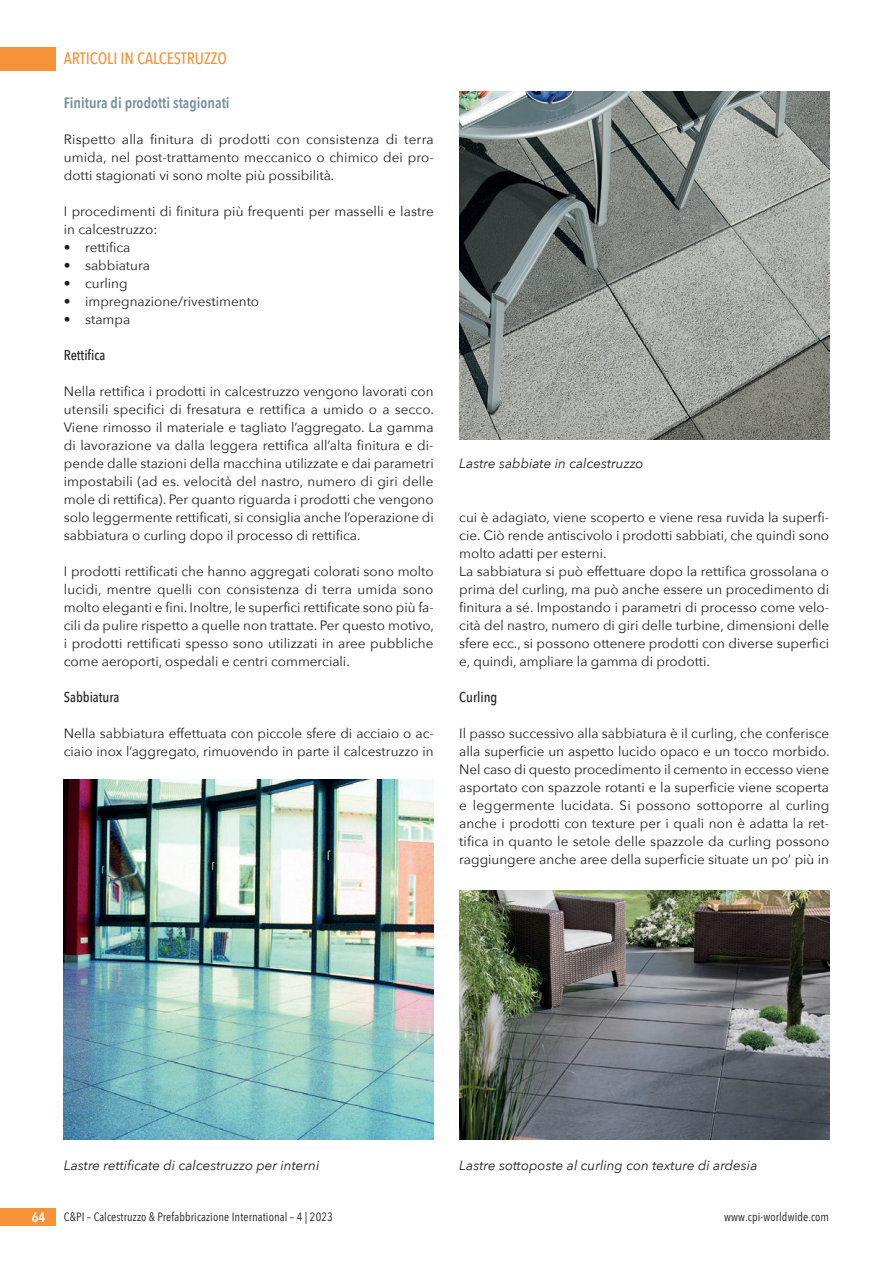
<style>
.page{position:relative;width:893px;height:1263px;background:#fff}
.page>*{position:absolute;margin:0;border:0;box-sizing:border-box;transform-origin:0 0}
.t1{font:500 16.5px "Avenir Next Condensed";color:#f69238}
.t2{font:600 15px "Avenir Next Condensed";color:#73909f}
.t3{font:500 14.25px "Avenir Next Condensed";color:#231f20}
.t4{font:13.5px/18px "Avenir Next";color:#231f20;text-align:justify}
.t5{font:italic 13.5px "Avenir Next";color:#231f20}
.t6{font:600 13.5px "Avenir Next Condensed";color:#fff}
.t7{font:12px "Avenir Next Condensed";letter-spacing:.01em;color:#231f20}
</style>
<div class="page">
<div style="left:0;top:47px;width:55px;height:23px;background:#f69238"></div>
<div style="left:0;top:1208px;width:55px;height:18px;background:#f69238"></div>
<img style="left:64px;top:780px;width:370px;height:359px">
<img style="left:459px;top:91px;width:370px;height:348px">
<img style="left:459px;top:890px;width:370px;height:249px">
<p class="t1" style="left:64px;top:49px;width:165px">ARTICOLI IN CALCESTRUZZO</p>
<p class="t2" style="left:64px;top:90px;width:167px">Finitura di prodotti stagionati</p>
<p class="t4" style="left:64px;top:130px;width:372px">Rispetto alla finitura di prodotti con consistenza di terra umida, nel post-trattamento meccanico o chimico dei pro&shy;dotti stagionati vi sono molte più possibilità.</p>
<p class="t4" style="left:64px;top:202px;width:371px">I procedimenti di finitura più frequenti per masselli e lastre in calcestruzzo:</p>
<p class="t4" style="left:64px;top:238px;width:68px">• rettifica</p>
<p class="t4" style="left:64px;top:256px;width:88px">• sabbiatura</p>
<p class="t4" style="left:64px;top:274px;width:65px">• curling</p>
<p class="t4" style="left:64px;top:292px;width:197px">• impregnazione/rivestimento</p>
<p class="t4" style="left:64px;top:310px;width:68px">• stampa</p>
<p class="t3" style="left:64px;top:346px;width:43px">Rettifica</p>
<p class="t4" style="left:64px;top:382px;width:372px">Nella rettifica i prodotti in calcestruzzo vengono lavorati con utensili specifici di fresatura e rettifica a umido o a secco.<br>Viene rimosso il materiale e tagliato l’aggregato. La gamma di lavorazione va dalla leggera rettifica all’alta finitura e di&shy;pende dalle stazioni della macchina utilizzate e dai parametri impostabili (ad es. velocità del nastro, numero di giri delle mole di rettifica). Per quanto riguarda i prodotti che vengono solo leggermente rettificati, si consiglia anche l’operazione di sabbiatura o curling dopo il processo di rettifica.</p>
<p class="t4" style="left:64px;top:562px;width:372px">I prodotti rettificati che hanno aggregati colorati sono molto lucidi, mentre quelli con consistenza di terra umida sono molto eleganti e fini. Inoltre, le superfici rettificate sono più fa&shy;cili da pulire rispetto a quelle non trattate. Per questo motivo, i prodotti rettificati spesso sono utilizzati in aree pubbliche come aeroporti, ospedali e centri commerciali.</p>
<p class="t3" style="left:64px;top:688px;width:57px">Sabbiatura</p>
<p class="t4" style="left:64px;top:724px;width:371px">Nella sabbiatura effettuata con piccole sfere di acciaio o ac&shy;ciaio inox l’aggregato, rimuovendo in parte il calcestruzzo in</p>
<p class="t5" style="left:459px;top:452px;width:186px">Lastre sabbiate in calcestruzzo</p>
<p class="t4" style="left:459px;top:508px;width:371px;text-align:left">cui è adagiato, viene scoperto e viene resa ruvida la superfi&shy;cie. Ciò rende antiscivolo i prodotti sabbiati, che quindi sono molto adatti per esterni.<br>La sabbiatura si può effettuare dopo la rettifica grossolana o prima del curling, ma può anche essere un procedimento di finitura a sé. Impostando i parametri di processo come velo&shy;cità del nastro, numero di giri delle turbine, dimensioni delle sfere ecc., si possono ottenere prodotti con diverse superfici e, quindi, ampliare la gamma di prodotti.</p>
<p class="t3" style="left:459px;top:688px;width:40px">Curling</p>
<p class="t4" style="left:459px;top:724px;width:372px">Il passo successivo alla sabbiatura è il curling, che conferisce alla superficie un aspetto lucido opaco e un tocco morbido.<br>Nel caso di questo procedimento il cemento in eccesso viene asportato con spazzole rotanti e la superficie viene scoperta e leggermente lucidata. Si possono sottoporre al curling anche i prodotti con texture per i quali non è adatta la ret&shy;tifica in quanto le setole delle spazzole da curling possono raggiungere anche aree della superficie situate un po’ più in</p>
<p class="t5" style="left:64px;top:1154px;width:257px">Lastre rettificate di calcestruzzo per interni</p>
<p class="t5" style="left:459px;top:1154px;width:300px">Lastre sottoposte al curling con texture di ardesia</p>
<p class="t6" style="left:32px;top:1206px;width:15px">64</p>
<p class="t7" style="left:64px;top:1207px;width:271px">C&amp;PI – Calcestruzzo &amp; Prefabbricazione International – 4 | 2023</p>
<p class="t7" style="left:724px;top:1207px;width:107px">www.cpi-worldwide.com</p>
</div>
